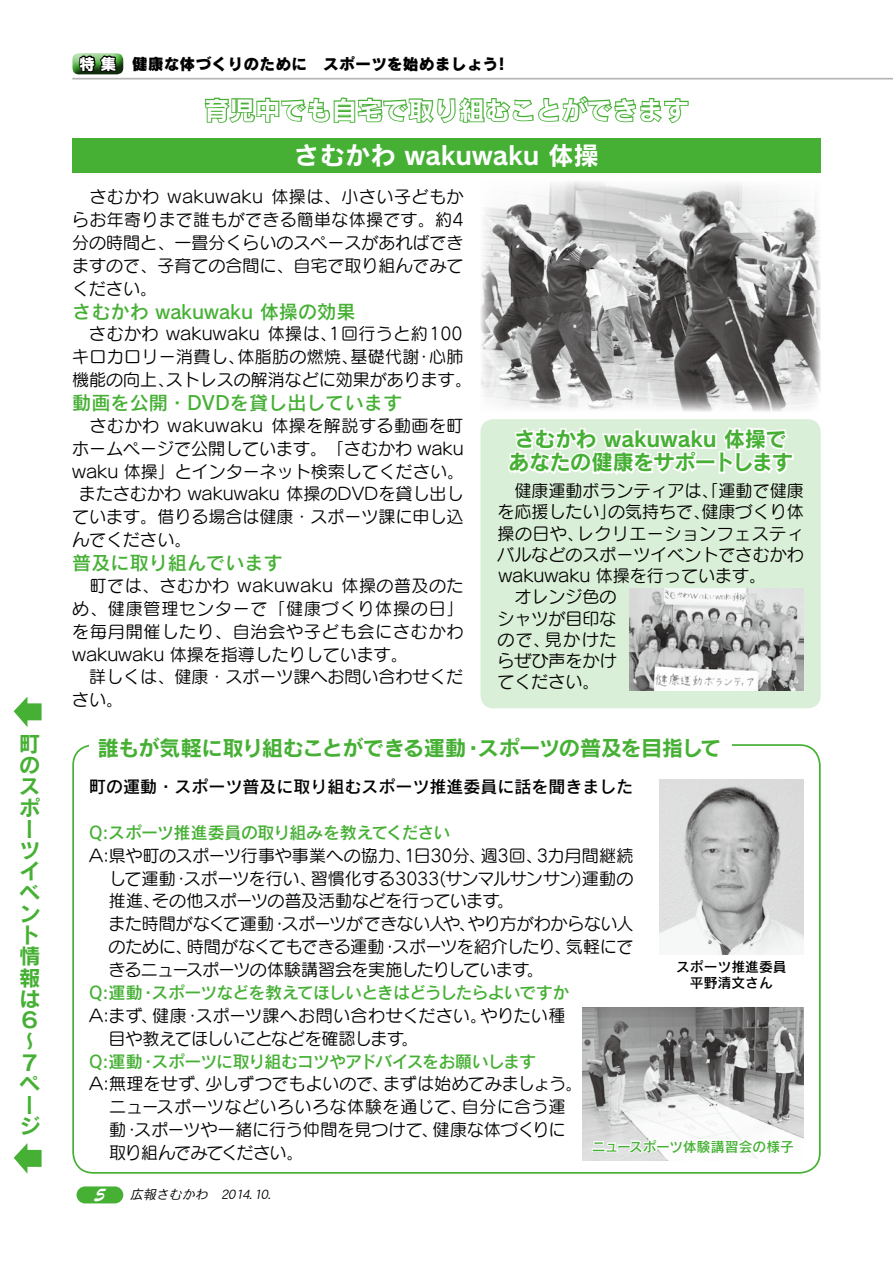
<style>
.page{position:relative;width:893px;height:1263px;background:#fff}
.page>*{position:absolute;margin:0;border:0;box-sizing:border-box;transform-origin:0 0}
.t1{font:25.5px "Rodin CID B";color:#fff}
.t2{font:21.3px/21.3px "Rodin CID B";letter-spacing:-.035em;color:#46b035}
.t3{font:19.2px "Rodin CID DB";color:#46b035}
.t4{font:19.2px "Brushed Script";color:#fff}
.t5{font:16.95px/22.8px "Seurat CID M";color:#000}
.t6{font:16.95px/22.8px "Seurat CID M";letter-spacing:.03em;color:#000}
.t7{font:16.95px/22.8px "Seurat CID M";letter-spacing:-.02em;color:#000}
.t8{font:16.95px "Rodin CID DB";letter-spacing:-.055em;color:#46b035}
.t9{font:16.95px "Rodin CID DB";color:#000}
.t10{font:16.95px "Seurat CID M";letter-spacing:-.04em;color:#000}
.t11{font:16.95px "Rodin CID DB";letter-spacing:-.03em;color:#46b035}
.t12{font:16.95px "Seurat CID M";letter-spacing:-.025em;color:#000}
.t13{font:16.95px "Seurat CID M";letter-spacing:-.03em;color:#000}
.t14{font:16.95px "Seurat CID M";letter-spacing:.02em;color:#000}
.t15{font:16.95px "Seurat CID M";letter-spacing:.025em;color:#000}
.t16{font:16.95px/22.8px "Seurat CID M";letter-spacing:-.05em;color:#000}
.t17{font:16.95px "Seurat CID M";letter-spacing:-.055em;color:#000}
.t18{font:15.9px "Rodin CID EB";color:#000}
.t19{font:15.9px "Seurat CID EB";color:#fff}
.t20{font:13.8px "Rodin CID DB";letter-spacing:-.005em;color:#46b035}
.t21{font:13.8px/15.9px "Rodin CID DB";color:#000;text-align:center}
.t22{font:italic 12.9px "DFPHS Gothic CID W3";color:#000}
</style>
<div class="page">
<div style="left:480px;top:419px;width:341px;height:289px;background:#daefd7;border-radius:13px"></div>
<img style="left:481px;top:181px;width:340px;height:231px">
<div style="left:77px;top:1186px;width:46px;height:17px;background:#46b035;border-radius:9px"></div>
<div style="left:72px;top:53px;width:54px;height:16px;background:#fff;opacity:.75"></div>
<div style="left:72px;top:54px;width:54px;height:23px;background:#000;opacity:.75"></div>
<svg style="left:76px;top:55px;width:42px;height:19px"></svg>
<hr style="left:72px;top:78px;width:821px;height:2px;background:#b5b5b6">
<svg style="left:14px;top:1143px;width:28px;height:31px"></svg>
<svg style="left:14px;top:696px;width:28px;height:31px"></svg>
<div style="left:72px;top:139px;width:749px;height:34px;background:#46b035"></div>
<img style="left:659px;top:780px;width:144px;height:174px">
<img style="left:582px;top:1008px;width:221px;height:153px">
<svg style="left:591px;top:1115px;width:205px;height:46px"></svg>
<svg style="left:130px;top:77px;width:560px;height:62px"></svg>
<img style="left:629px;top:588px;width:175px;height:102px">
<svg style="left:508px;top:427px;width:286px;height:48px"></svg>
<p class="t19" style="left:79px;top:53px;width:39px">特集</p>
<p class="t18" style="left:132px;top:53px;width:375px">健康な体づくりのために　スポーツを始めましょう!</p>
<h1 class="t1" style="left:204px;top:93px;width:486px">育児中でも自宅で取り組むことができます</h1>
<h1 class="t1" style="left:294px;top:139px;width:307px">さむかわ wakuwaku 体操</h1>
<p class="t6" style="left:271px;top:185px;width:194px">体操は、小さい子どもか</p>
<p class="t5" style="left:72px;top:185px;width:393px">　さむかわ<br>らお年寄りまで誰もができる簡単な体操です。約4分の時間と、一畳分くらいのスペースがあればできますので、子育ての合間に、自宅で取り組んでみてください。</p>
<p class="t3" style="left:72px;top:299px;width:285px">さむかわ wakuwaku 体操の効果</p>
<p class="t15" style="left:268px;top:323px;width:196px">体操は 1、回行うと約100</p>
<p class="t6" style="left:168px;top:185px;width:97px">wakuwaku</p>
<p class="t5" style="left:72px;top:322px;width:189px">　さむかわ wakuwaku</p>
<p class="t5" style="left:166px;top:345px;width:308px;text-indent:-94px">キロカロリー消費し、<br>ストレスの解消などに効果があります。</p>
<p class="t5" style="left:351px;top:345px;width:71px">基礎代謝</p>
<p class="t5" style="left:237px;top:345px;width:122px">体脂肪の燃焼、</p>
<p class="t5" style="left:429px;top:345px;width:36px">心肺</p>
<p class="t5" style="left:416px;top:345px;width:19px">・</p>
<p class="t5" style="left:72px;top:368px;width:104px">機能の向上、</p>
<p class="t3" style="left:72px;top:390px;width:331px">動画を公開・DVDを貸し出しています</p>
<p class="t6" style="left:271px;top:413px;width:194px">体操を解説する動画を町</p>
<p class="t5" style="left:72px;top:413px;width:89px">　さむかわ</p>
<p class="t5" style="left:72px;top:436px;width:393px">ホームページで公開しています。「さむかわ waku</p>
<p class="t5" style="left:72px;top:459px;width:393px">waku 体操」とインターネット検索してください。</p>
<p class="t5" style="left:79px;top:482px;width:386px">またさむかわ wakuwaku 体操のDVDを貸し出し</p>
<p class="t5" style="left:72px;top:505px;width:393px">ています。借りる場合は健康・スポーツ課に申し込</p>
<p class="t5" style="left:72px;top:528px;width:121px">んでください。</p>
<p class="t3" style="left:72px;top:550px;width:212px">普及に取り組んでいます</p>
<p class="t6" style="left:341px;top:573px;width:124px">体操の普及のた</p>
<p class="t6" style="left:168px;top:413px;width:97px">wakuwaku</p>
<p class="t6" style="left:72px;top:573px;width:393px">　町では、さむかわ<br>め、健康管理センターで「健康づくり体操の日「を毎月開催したり、自治会や子ども会にさむかわwakuwaku 体操を指導したりしています。<br>　詳しくは、健康・スポーツ課へお問い合わせください。</p>
<p class="t6" style="left:238px;top:573px;width:97px">wakuwaku</p>
<p class="t2" style="left:508px;top:426px;width:286px;line-height:23.4px">さむかわ wakuwaku 体操であなたの健康をサポートします</p>
<p class="t5" style="left:497px;top:479px;width:308px;line-height:21.3px;text-align:right">　健康運動ボランティアは、「運動で健康健康づくり体</p>
<p class="t6" style="left:577px;top:501px;width:228px;line-height:21.3px;text-indent:-79px">を応援したい」<br>レクリエーションフェスティ</p>
<p class="t5" style="left:608px;top:500px;width:104px">の気持ちで、</p>
<p class="t5" style="left:497px;top:521px;width:88px">操の日や、</p>
<p class="t5" style="left:497px;top:542px;width:308px">バルなどのスポーツイベントでさむかわ</p>
<p class="t5" style="left:498px;top:564px;width:269px">wakuwaku 体操を行っています。</p>
<p class="t5" style="left:497px;top:585px;width:121px">　オレンジ色の</p>
<p class="t5" style="left:497px;top:606px;width:121px">シャツが目印な</p>
<p class="t5" style="left:545px;top:627px;width:73px">見かけた</p>
<p class="t5" style="left:497px;top:628px;width:121px;line-height:21.3px">ので、<br>らぜひ声をかけてください。</p>
<p class="t2" style="left:19px;top:732px;width:25px">町のスポーツイベント情報は</p>
<p class="t2" style="left:19px;top:1008px;width:19px">６</p>
<p class="t2" style="left:19px;top:1030px;width:14px">〜</p>
<p class="t2" style="left:19px;top:1051px;width:19px">７</p>
<p class="t2" style="left:98px;top:737px;width:370px">誰もが気軽に取り組むことができる運動</p>
<p class="t2" style="left:478px;top:737px;width:246px">スポーツの普及を目指して</p>
<p class="t2" style="left:463px;top:737px;width:23px">・</p>
<p class="t9" style="left:89px;top:776px;width:546px">町の運動・スポーツ普及に取り組むスポーツ推進委員に話を聞きました</p>
<p class="t11" style="left:89px;top:821px;width:363px">Q:スポーツ推進委員の取り組みを教えてください</p>
<p class="t5" style="left:537px;top:843px;width:98px">3カ月間継続</p>
<p class="t5" style="left:311px;top:843px;width:324px;text-indent:-221px">A:県や町のスポーツ行事や事業への協力 日1 、 30分、<br>習慣化する3033(サンマルサンサン)運動の</p>
<p class="t5" style="left:481px;top:843px;width:63px">週3回、</p>
<p class="t7" style="left:184px;top:866px;width:134px">スポーツを行い、</p>
<p class="t5" style="left:109px;top:866px;width:68px">して運動</p>
<p class="t5" style="left:173px;top:866px;width:19px">・</p>
<p class="t12" style="left:152px;top:890px;width:349px">その他スポーツの普及活動などを行っています</p>
<p class="t7" style="left:109px;top:889px;width:526px">推進、<br>また時間がなくて運動スポーツができない人ややり方がわからない人</p>
<p class="t5" style="left:497px;top:889px;width:19px">。</p>
<p class="t5" style="left:271px;top:912px;width:19px">・</p>
<p class="t5" style="left:458px;top:912px;width:19px">、</p>
<p class="t7" style="left:187px;top:935px;width:199px">時間がなくてもできる運動</p>
<p class="t17" style="left:392px;top:936px;width:180px">スポーツを紹介したり、</p>
<p class="t5" style="left:566px;top:935px;width:69px">気軽にで</p>
<p class="t5" style="left:109px;top:935px;width:85px">のために、</p>
<p class="t5" style="left:381px;top:935px;width:19px">・</p>
<p class="t10" style="left:109px;top:959px;width:422px">きるニュースポーツの体験講習会を実施したりしています</p>
<p class="t8" style="left:151px;top:981px;width:420px">スポーツなどを教えてほしいときはどうしたらよいですか</p>
<p class="t5" style="left:527px;top:957px;width:19px">。</p>
<p class="t8" style="left:89px;top:981px;width:55px">Q:運動</p>
<p class="t8" style="left:140px;top:981px;width:19px">・</p>
<p class="t5" style="left:89px;top:1003px;width:70px">A:まず、</p>
<p class="t14" style="left:195px;top:1004px;width:293px">スポーツ課へお問い合わせください。</p>
<p class="t5" style="left:480px;top:1003px;width:87px">やりたい種</p>
<p class="t5" style="left:152px;top:1003px;width:36px">健康</p>
<p class="t5" style="left:184px;top:1003px;width:19px">・</p>
<p class="t13" style="left:109px;top:1027px;width:297px">目や教えてほしいことなどを確認します</p>
<p class="t8" style="left:151px;top:1050px;width:386px">スポーツに取り組むコツやアドバイスをお願いします</p>
<p class="t5" style="left:401px;top:1026px;width:19px">。</p>
<p class="t8" style="left:89px;top:1050px;width:55px">Q:運動</p>
<p class="t8" style="left:140px;top:1050px;width:19px">・</p>
<p class="t21" style="left:676px;top:958px;width:112px">スポーツ推進委員平野清文さん</p>
<p class="t2" style="left:19px;top:1072px;width:22px">ページ</p>
<p class="t5" style="left:89px;top:1072px;width:122px">A:無理をせず、</p>
<p class="t7" style="left:205px;top:1072px;width:185px">少しずつでもよいので、</p>
<p class="t5" style="left:383px;top:1072px;width:201px">まずは始めてみましょう。</p>
<p class="t5" style="left:432px;top:1095px;width:135px;text-indent:-323px">ニュースポーツなどいろいろな体験を通じて、<br>健康な体づくりに</p>
<p class="t5" style="left:462px;top:1095px;width:105px">自分に合う運</p>
<p class="t5" style="left:134px;top:1117px;width:305px">スポーツや一緒に行う仲間を見つけて、</p>
<p class="t16" style="left:109px;top:1117px;width:196px">動<br>取り組んでみてください。</p>
<p class="t5" style="left:123px;top:1117px;width:19px">・</p>
<p class="t20" style="left:592px;top:1137px;width:204px">ニュースポーツ体験講習会の様子</p>
<p class="t4" style="left:95px;top:1183px;width:12px">5</p>
<p class="t22" style="left:130px;top:1188px;width:82px">広報さむかわ</p>
<p class="t22" style="left:221px;top:1188px;width:53px">2014.10.</p>
</div>
